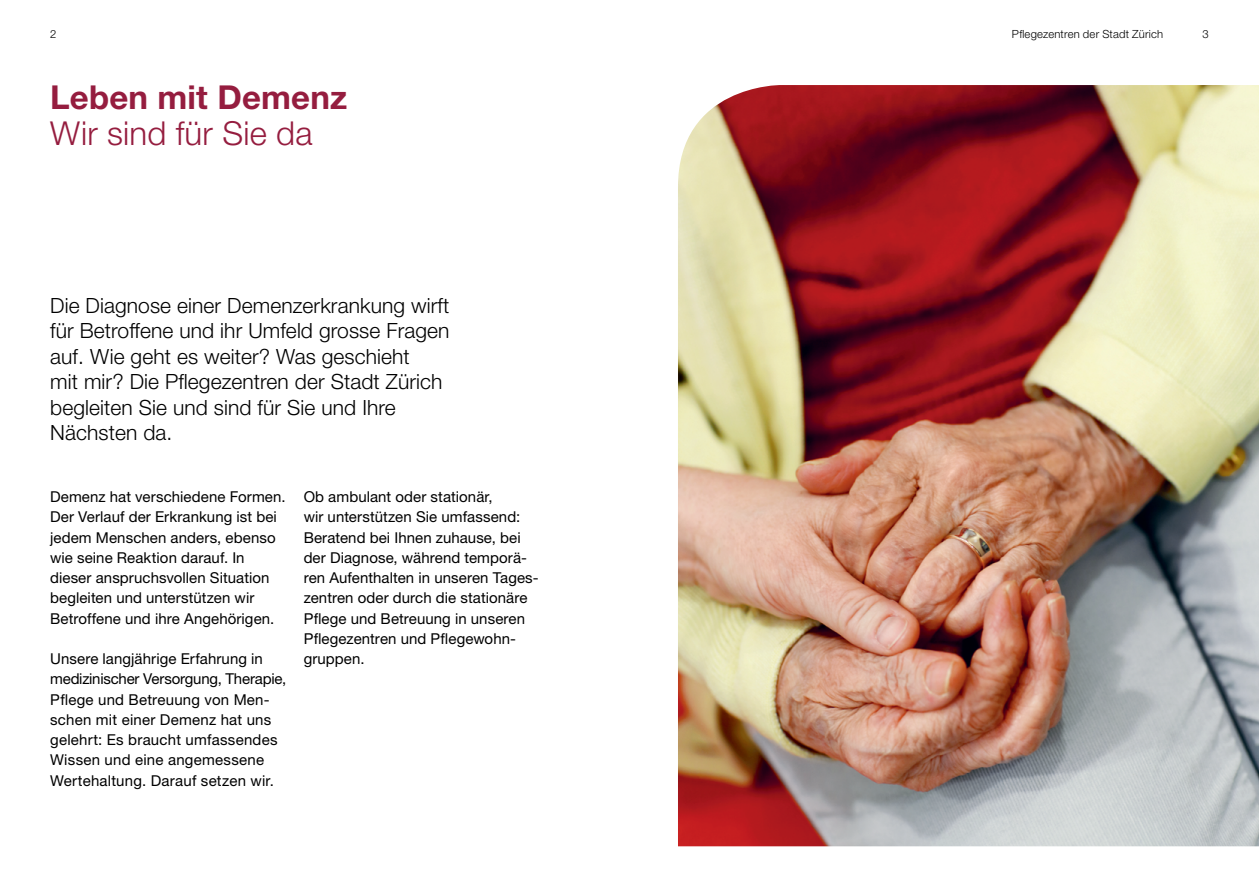
<style>
.page{position:relative;width:1259px;height:893px;background:#fff}
.page>*{position:absolute;margin:0;border:0;box-sizing:border-box;transform-origin:0 0}
.t1{font:300 33px "Helvetica Neue LT Std";letter-spacing:.005em;color:#951d3f}
.t2{font:700 33px "Helvetica Neue LT Std";letter-spacing:.005em;color:#951d3f}
.t3{font:300 21px/25.5px "Helvetica Neue LT Std";letter-spacing:.005em;color:#000}
.t4{font:15px/20.2px "Helvetica Neue LT Std";letter-spacing:.005em;color:#000}
.t5{font:300 11.25px "Helvetica Neue LT Std";letter-spacing:.02em;color:#000}
</style>
<div class="page">
<img style="left:678px;top:85px;width:581px;height:761px">
<p class="t5" style="left:50px;top:27px;width:8px">2</p>
<p class="t5" style="left:1012px;top:27px;width:153px">Pflegezentren der Stadt Zürich</p>
<p class="t5" style="left:1202px;top:27px;width:8px">3</p>
<h1 class="t2" style="left:50px;top:76px;width:298px">Leben mit Demenz</h1>
<h1 class="t1" style="left:50px;top:113px;width:264px">Wir sind für Sie da</h1>
<h2 class="t3" style="left:50px;top:292px;width:401px">Die Diagnose einer Demenzerkrankung wirft für Betroffene und ihr Umfeld grosse Fragen auf. Wie geht es weiter? Was geschieht<br>mit mir? Die Pflegezentren der Stadt Zürich begleiten Sie und sind für Sie und Ihre Nächsten da.</h2>
<p class="t4" style="left:50px;top:486px;width:237px">Demenz hat verschiedene Formen.<br>Der Verlauf der Erkrankung ist bei jedem Menschen anders, ebenso wie seine Reaktion darauf. In dieser anspruchsvollen Situation begleiten und unterstützen wir<br>Betroffene und ihre Angehörigen.</p>
<p class="t4" style="left:50px;top:648px;width:238px">Unsere langjährige Erfahrung in medizinischer Versorgung, Therapie,<br>Pflege und Betreuung von Men&shy;schen mit einer Demenz hat uns gelehrt: Es braucht umfassendes<br>Wissen und eine angemessene<br>Wertehaltung. Darauf setzen wir.</p>
<p class="t4" style="left:304px;top:486px;width:237px">Ob ambulant oder stationär,<br>wir unterstützen Sie umfassend:<br>Beratend bei Ihnen zuhause, bei der Diagnose, während temporä&shy;ren Aufenthalten in unseren Tages&shy;zentren oder durch die stationäre<br>Pflege und Betreuung in unseren<br>Pflegezentren und Pflegewohn&shy;gruppen.</p>
</div>
